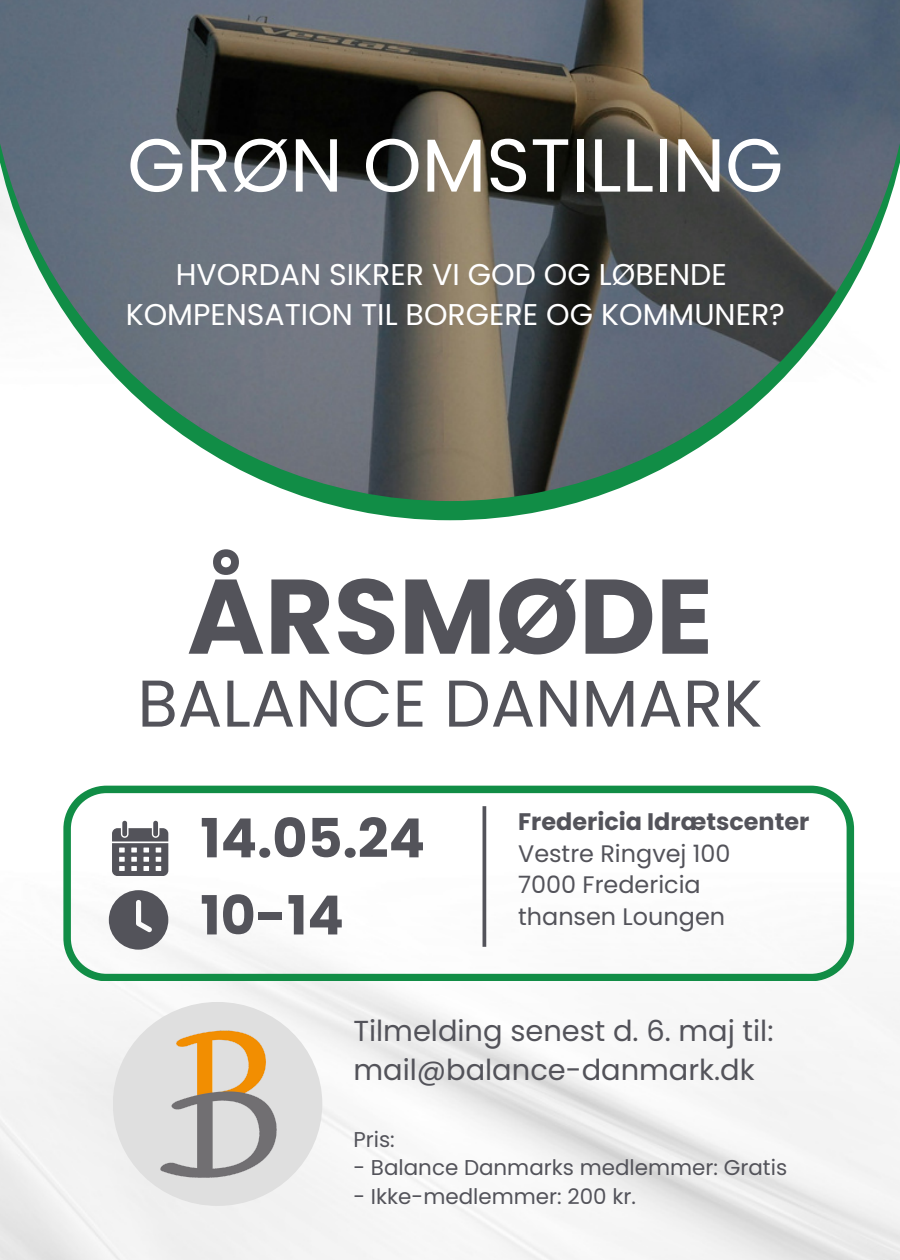
<style>
.page{position:relative;width:900px;height:1260px;background:#fff}
.page>*{position:absolute;margin:0;border:0;box-sizing:border-box;transform-origin:0 0}
.t1{font:700 105.75px "Poppins";color:#53535a}
.t2{font:75px "Poppins";color:#fff}
.t3{font:66px "Poppins";color:#53535a}
.t4{font:700 54px "Poppins";color:#53535a}
.t5{font:30px/39.5px "Poppins";color:#fff;text-align:center}
.t6{font:29px/39.5px "Poppins";color:#53535a}
.t7{font:24px "Poppins";color:#53535a}
.t8{font:700 24px "Poppins";color:#53535a}
.t9{font:21.5px "Poppins";color:#53535a}
</style>
<div class="page">
<svg style="left:318px;top:501px;width:264px;height:19px;fill:#118d46"></svg>
<img style="left:0;top:0;width:900px;height:501px">
<svg style="left:63px;top:786px;width:791px;height:195px"></svg>
<hr style="left:483px;top:806px;width:3px;height:141px;background:#53535a">
<svg style="left:112px;top:821px;width:56px;height:54px"></svg>
<svg style="left:109px;top:890px;width:59px;height:60px"></svg>
<div style="left:113px;top:1002px;width:209px;height:204px;background:#dfdfdf;border-radius:50%"></div>
<img style="left:160px;top:1031px;width:117px;height:146px">
<h6 class="t2" style="left:127px;top:113px;width:658px">GRØN OMSTILLING</h6>
<p class="t5" style="left:126px;top:255px;width:661px">HVORDAN SIKRER VI GOD OG LØBENDE<br>KOMPENSATION TIL BORGERE OG KOMMUNER?</p>
<h5 class="t1" style="left:187px;top:543px;width:528px">ÅRSMØDE</h5>
<h1 class="t3" style="left:137px;top:657px;width:627px">BALANCE DANMARK</h1>
<h3 class="t4" style="left:200px;top:801px;width:226px">14.05.24</h3>
<p class="t4" style="left:200px;top:878px;width:145px">10-14</p>
<p class="t8" style="left:518px;top:804px;width:293px">Fredericia Idrætscenter</p>
<h4 class="t7" style="left:518px;top:836px;width:214px">Vestre Ringvej 100</h4>
<h4 class="t7" style="left:518px;top:868px;width:184px">7000 Fredericia</h4>
<p class="t7" style="left:518px;top:900px;width:208px">thansen Loungen</p>
<p class="t6" style="left:353px;top:1011px;width:422px">Tilmelding senest d. 6. maj til: mail@balance-danmark.dk</p>
<p class="t9" style="left:353px;top:1124px;width:43px">Pris:</p>
<p class="t9" style="left:353px;top:1153px;width:435px">- Balance Danmarks medlemmer: Gratis</p>
<p class="t9" style="left:353px;top:1181px;width:284px">- Ikke-medlemmer: 200 kr.</p>
</div>
